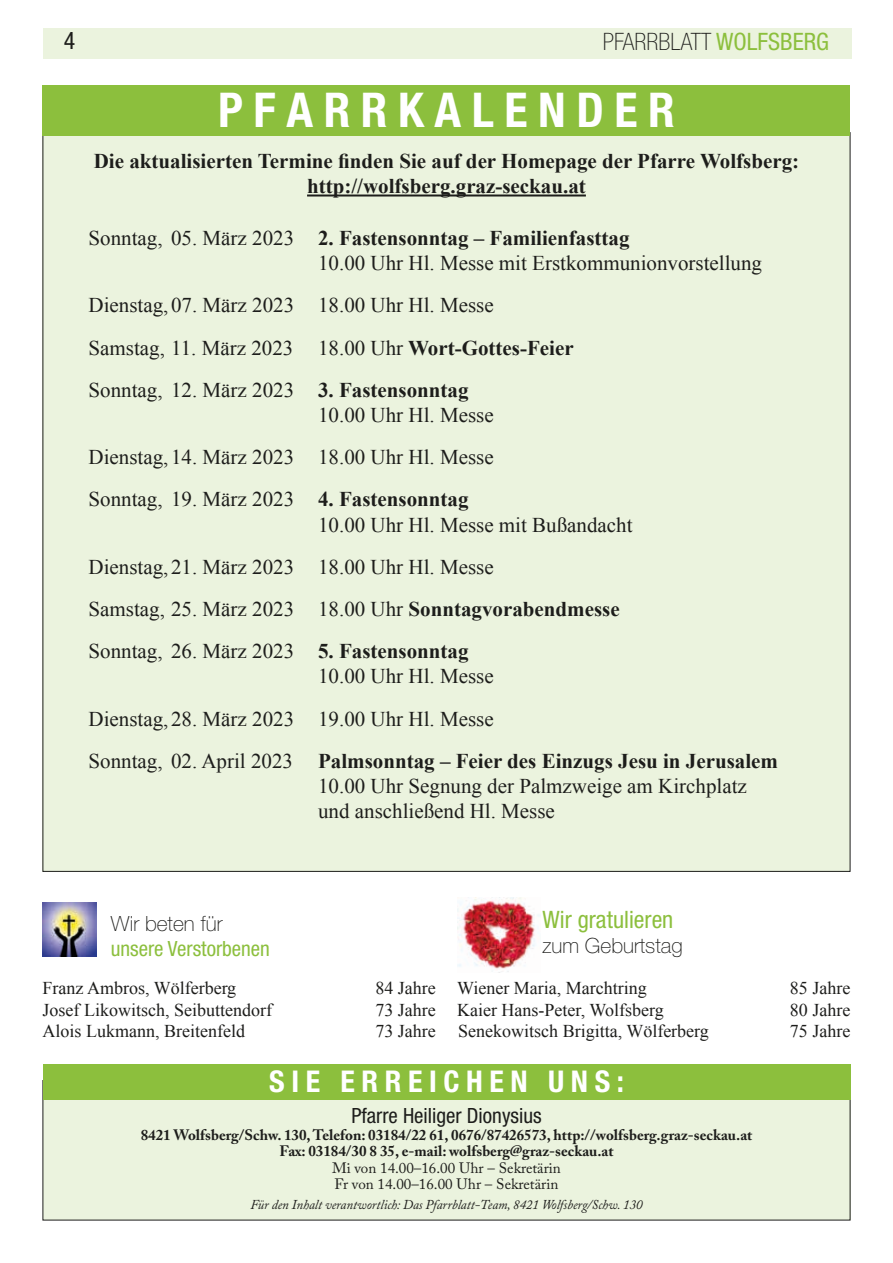
<style>
.page{position:relative;width:893px;height:1263px;background:#fff}
.page>*{position:absolute;margin:0;border:0;box-sizing:border-box;transform-origin:0 0}
.t1{font:700 condensed 48px "Helvetica Neue LT Pro";letter-spacing:.22em;color:#fff}
.t2{font:700 condensed 30px "Helvetica Neue LT Pro";letter-spacing:.22em;color:#fff}
.t3{font:100 condensed 24px "Helvetica Neue LT Pro";color:#1d1d1b}
.t4{font:condensed 24px "Helvetica Neue LT Pro";color:#8cbf3d}
.t5{font:condensed 24px "Helvetica Neue LT Pro";color:#1d1d1b}
.t6{font:21px/42.2px "Times New Roman";color:#1d1d1b}
.t7{font:700 21px/25.2px "Times New Roman";color:#1d1d1b;text-align:center}
.t8{font:100 21px "Helvetica Neue LT Pro";color:#1d1d1b}
.t9{font:condensed 21px "Helvetica Neue LT Pro";color:#1d1d1b}
.t10{font:condensed 21px "Helvetica Neue LT Pro";color:#8cbf3d}
.t11{font:18px "Times New Roman";color:#1d1d1b}
.t12{font:700 15px/16.5px "Adobe Caslon Pro";color:#1d1d1b;text-align:center}
.t13{font:15px/16.5px "Adobe Caslon Pro";color:#1d1d1b}
.t14{font:italic 13.5px "Adobe Caslon Pro";color:#1d1d1b;scale:.95 1}
.s1{font-weight:400;color:#8cbf3d}
.s2{font-weight:700}
</style>
<div class="page">
<div style="left:43px;top:28px;width:809px;height:30px;background:#ebf3de"></div>
<div style="left:43px;top:133px;width:807px;height:738px;background:#ebf3de"></div>
<div style="left:43px;top:85px;width:807px;height:50px;background:#8cbf3d"></div>
<div style="left:43px;top:1080px;width:807px;height:140px;background:#ebf3de"></div>
<div style="left:43px;top:1064px;width:807px;height:36px;background:#8cbf3d"></div>
<hr style="left:307px;top:194px;width:279px;height:2px;background:#1d1d1b">
<img style="left:457px;top:897px;width:84px;height:76px">
<img style="left:42px;top:903px;width:54px;height:54px">
<p class="t5" style="left:64px;top:27px;width:13px">4</p>
<p class="t3" style="left:603px;top:28px;width:228px">PFARRBLATT <span class="s1">WOLFSBERG</span></p>
<h1 class="t1" style="left:218px;top:81px;width:458px">PFARRKALENDER</h1>
<p class="t7" style="left:94px;top:148px;width:707px">Die aktualisierten Termine finden Sie auf der Homepage der Pfarre Wolfsberg: http://wolfsberg.graz-seckau.at</p>
<p class="t6" style="left:318px;top:225px;width:445px;line-height:25.2px;text-indent:-230px">Sonntag, 05. März 2023 <span class="s2">2. Fastensonntag – Familienfasttag<br></span>10.00 Uhr Hl. Messe mit Erstkommunionvorstellung</p>
<p class="t6" style="left:89px;top:284px;width:487px">Dienstag,07. März 2023 18.00 Uhr Hl. Messe<br>Samstag, 11. März 2023 18.00 Uhr <span class="s2">Wort-Gottes-Feier<br></span>Sonntag, 12. März 2023 <span class="s2">3. Fastensonntag</span></p>
<p class="t6" style="left:89px;top:393px;width:407px;text-align:justify;text-indent:230px">10.00 Uhr Hl. Messe Dienstag,14. März 2023 18.00 Uhr Hl. Messe Sonntag, 19. März 2023 <span class="s2">4. Fastensonntag</span></p>
<p class="t6" style="left:89px;top:503px;width:545px;text-indent:230px">10.00 Uhr Hl. Messe mit Bußandacht Dienstag,21. März 2023 18.00 Uhr Hl. Messe<br>Samstag, 25. März 2023 18.00 Uhr <span class="s2">Sonntagvorabendmesse </span>Sonntag, 26. März 2023 <span class="s2">5. Fastensonntag</span></p>
<p class="t6" style="left:89px;top:655px;width:691px;text-indent:230px">10.00 Uhr Hl. Messe<br>Dienstag,28. März 2023 19.00 Uhr Hl. Messe<br>Sonntag, 02. April 2023 <span class="s2">Palmsonntag – Feier des Einzugs Jesu in Jerusalem</span></p>
<p class="t6" style="left:318px;top:773px;width:430px;line-height:25.2px">10.00 Uhr Segnung der Palmzweige am Kirchplatz und anschließend Hl. Messe</p>
<p class="t8" style="left:111px;top:911px;width:113px">Wir beten für</p>
<p class="t10" style="left:111px;top:936px;width:161px">unsere Verstorbenen</p>
<p class="t11" style="left:43px;top:976px;width:195px">Franz Ambros, Wölferberg</p>
<p class="t11" style="left:375px;top:976px;width:62px">84 Jahre</p>
<p class="t11" style="left:43px;top:997px;width:231px">Josef Likowitsch, Seibuttendorf</p>
<p class="t11" style="left:375px;top:997px;width:62px">73 Jahre</p>
<p class="t11" style="left:43px;top:1019px;width:204px">Alois Lukmann, Breitenfeld</p>
<p class="t11" style="left:375px;top:1019px;width:62px">73 Jahre</p>
<p class="t4" style="left:543px;top:905px;width:132px">Wir gratulieren</p>
<p class="t8" style="left:543px;top:933px;width:142px">zum Geburtstag</p>
<p class="t11" style="left:457px;top:976px;width:191px">Wiener Maria, Marchtring</p>
<p class="t11" style="left:790px;top:976px;width:62px">85 Jahre</p>
<p class="t11" style="left:457px;top:997px;width:208px">Kaier Hans-Peter, Wolfsberg</p>
<p class="t11" style="left:790px;top:997px;width:62px">80 Jahre</p>
<p class="t11" style="left:458px;top:1019px;width:252px">Senekowitsch Brigitta, Wölferberg</p>
<p class="t11" style="left:790px;top:1019px;width:62px">75 Jahre</p>
<h2 class="t2" style="left:269px;top:1063px;width:356px">SIE ERREICHEN UNS:</h2>
<p class="t9" style="left:351px;top:1103px;width:192px">Pfarre Heiliger Dionysius</p>
<p class="t12" style="left:141px;top:1126px;width:613px">8421 Wolfsberg/Schw. 130, Telefon: 03184/22 61, 0676/87426573, http://wolfsberg.graz-seckau.at<br>Fax: 03184/30 8 35, e-mail: wolfsberg@graz-seckau.at</p>
<p class="t13" style="left:332px;top:1159px;width:230px">Mi von 14.00–16.00 Uhr – Sekretärin<br>Fr von 14.00–16.00 Uhr – Sekretärin</p>
<p class="t14" style="left:250px;top:1196px;width:414px">Für den Inhalt verantwortlich: Das Pfarrblatt-Team, 8421 Wolfsberg/Schw. 130</p>
</div>
